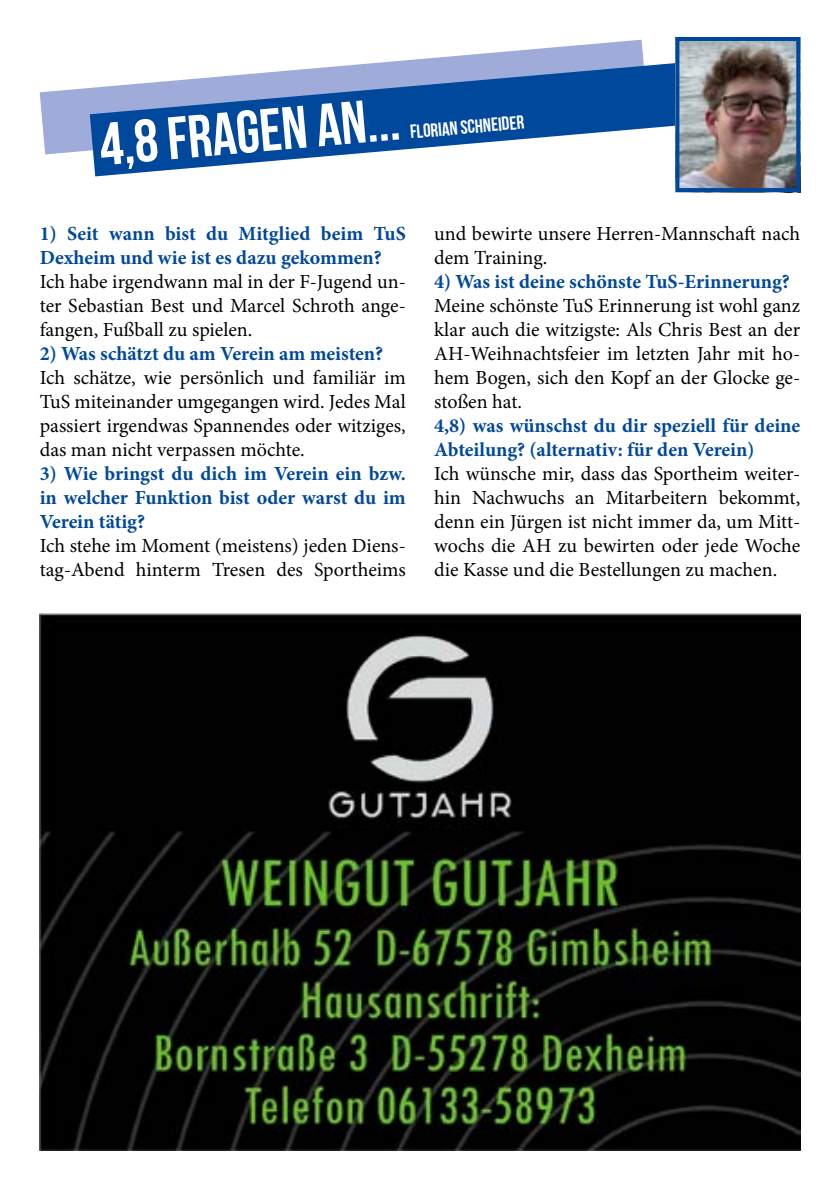
<style>
.page{position:relative;width:840px;height:1191px;background:#fff}
.page>*{position:absolute;margin:0;border:0;box-sizing:border-box;transform-origin:0 0}
.t1{font:60px "Bebas Neue";color:#fff}
.t2{font:20px/24px "Minion Pro";color:#000;text-align:justify}
.t3{font:700 20px/24px "Minion Pro";color:#00489c}
.t4{font:19px "Bebas Neue";color:#fff}
</style>
<div class="page">
<img style="left:40px;top:614px;width:759px;height:536px">
<svg style="left:40px;top:40px;width:604px;height:114px"></svg>
<svg style="left:90px;top:62px;width:585px;height:114px;fill:#00489c"></svg>
<img style="left:680px;top:42px;width:114px;height:145px">
<div style="left:675px;top:37px;width:124px;height:155px;border:4px solid #00489c"></div>
<h1 class="t1" style="left:96px;top:112px;width:303px;rotate:-5deg">4,8 Fragen an...</h1>
<p class="t4" style="left:409px;top:121px;width:116px;rotate:-5deg">Florian Schneider</p>
<p class="t3" style="left:40px;top:221px;width:367px">1) Seit wann bist du Mitglied beim TuS<br>Dexheim und wie ist es dazu gekommen?</p>
<p class="t2" style="left:40px;top:270px;width:367px">Ich habe irgendwann mal in der F-Jugend un&shy;ter Sebastian Best und Marcel Schroth ange&shy;fangen, Fußball zu spielen.</p>
<p class="t3" style="left:40px;top:341px;width:345px">2) Was schätzt du am Verein am meisten?</p>
<p class="t2" style="left:40px;top:366px;width:367px">Ich schätze, wie persönlich und familiär im TuS miteinander umgegangen wird. Jedes Mal passiert irgendwas Spannendes oder witziges, das man nicht verpassen möchte.</p>
<p class="t3" style="left:40px;top:461px;width:367px;text-align:justify">3) Wie bringst du dich im Verein ein bzw. in welcher Funktion bist oder warst du im Verein tätig?</p>
<p class="t2" style="left:40px;top:534px;width:367px">Ich stehe im Moment (meistens) jeden Diens&shy;tag-Abend hinterm Tresen des Sportheims</p>
<p class="t2" style="left:434px;top:222px;width:367px">und bewirte unsere Herren-Mannschaft nach dem Training.</p>
<p class="t3" style="left:434px;top:269px;width:357px">4) Was ist deine schönste TuS-Erinnerung?</p>
<p class="t2" style="left:434px;top:294px;width:367px">Meine schönste TuS Erinnerung ist wohl ganz klar auch die witzigste: Als Chris Best an der AH-Weihnachtsfeier im letzten Jahr mit ho&shy;hem Bogen, sich den Kopf an der Glocke ge&shy;stoßen hat.</p>
<p class="t3" style="left:434px;top:413px;width:367px">4,8) was wünschst du dir speziell für deine<br>Abteilung? (alternativ: für den Verein)</p>
<p class="t2" style="left:434px;top:462px;width:367px">Ich wünsche mir, dass das Sportheim weiter&shy;hin Nachwuchs an Mitarbeitern bekommt, denn ein Jürgen ist nicht immer da, um Mitt&shy;wochs die AH zu bewirten oder jede Woche die Kasse und die Bestellungen zu machen.</p>
</div>
